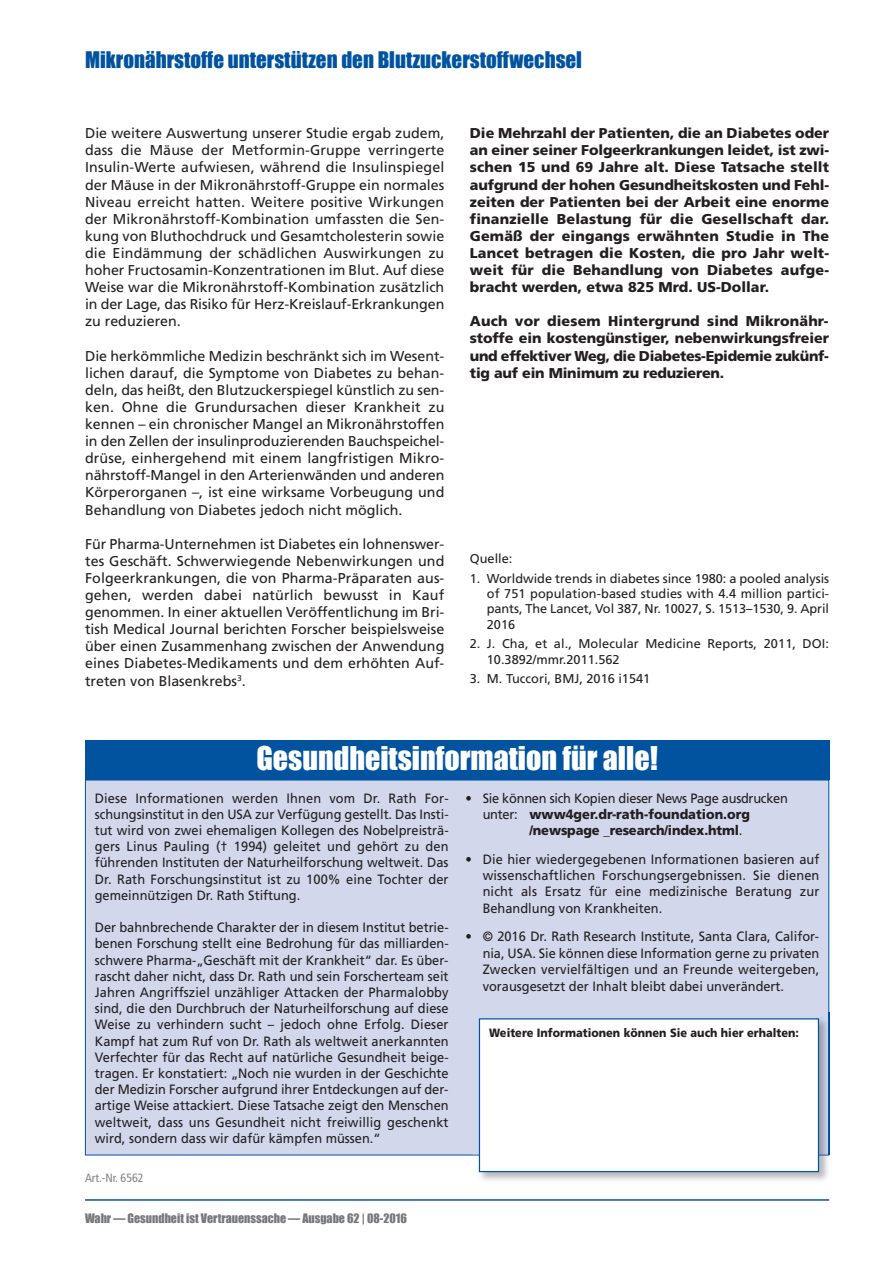
<style>
.page{position:relative;width:893px;height:1263px;background:#fff}
.page>*{position:absolute;margin:0;border:0;box-sizing:border-box;transform-origin:0 0}
.t1{font:30px "Impact";color:#fff}
.t2{font:21px "Impact";color:#0153a0}
.t3{font:14.25px/17.1px "Frutiger LT";color:#231f20;text-align:justify}
.t4{font:900 14.25px/17.1px "Frutiger LT";letter-spacing:-.015em;color:#231f20;text-align:justify}
.t5{font:13.5px/16.2px "Frutiger LT";color:#231f20;text-align:justify;scale:.95 1}
.t6{font:900 13.5px "Frutiger LT";letter-spacing:-.005em;color:#231f20;scale:.95 1}
.t7{font:13.5px "Frutiger LT";letter-spacing:-.02em;color:#231f20;scale:.95 1}
.t8{font:12.75px/15.3px "Frutiger LT";color:#231f20;text-align:justify}
.t9{font:12px "Impact";color:#76787b}
.t10{font:900 12px "Frutiger LT";color:#231f20;scale:.92 1}
.t11{font:condensed 12px "Frutiger LT";color:#808285}
.s1{font-weight:400}
</style>
<div class="page">
<hr style="left:85px;top:1199px;width:744px;height:2px;background:#0153a0">
<div style="left:86px;top:780px;width:742px;height:375px;background:#d2d7eb"></div>
<div style="left:85px;top:740px;width:744px;height:40px;background:#0153a0"></div>
<img style="left:473px;top:1012px;width:357px;height:169px">
<img style="left:473px;top:1155px;width:356px;height:1px">
<img style="left:828px;top:1012px;width:1px;height:143px">
<div style="left:480px;top:1019px;width:338px;height:152px;background:#fff"></div>
<div style="left:479px;top:1018px;width:340px;height:154px;border:1px solid #0153a0"></div>
<h2 class="t2" style="left:85px;top:46px;width:498px">Mikronährstoffe unterstützen den Blutzuckerstoffwechsel</h2>
<p class="t3" style="left:85px;top:126px;width:361px">Die weitere Auswertung unserer Studie ergab zudem, dass die Mäuse der Metformin-Gruppe verringerte Insulin-Werte aufwiesen, während die Insulinspiegel der Mäuse in der Mikronährstoff-Gruppe ein normales Niveau erreicht hatten. Weitere positive Wirkungen der Mikronährstoff-Kombination umfassten die Sen&shy;kung von Bluthochdruck und Gesamtcholesterin sowie die Eindämmung der schädlichen Auswirkungen zu hoher Fructosamin-Konzentrationen im Blut. Auf diese Weise war die Mikronährstoff-Kombination zusätzlich in der Lage, das Risiko für Herz-Kreislauf-Erkrankungen zu reduzieren.</p>
<p class="t3" style="left:85px;top:348px;width:361px">Die herkömmliche Medizin beschränkt sich im Wesent&shy;lichen darauf, die Symptome von Diabetes zu behan&shy;deln, das heißt, den Blutzuckerspiegel künstlich zu sen&shy;ken. Ohne die Grundursachen dieser Krankheit zu kennen – ein chronischer Mangel an Mikronährstoffen in den Zellen der insulinproduzierenden Bauchspeichel&shy;drüse, einhergehend mit einem langfristigen Mikro&shy;nährstoff-Mangel in den Arterienwänden und anderen Körperorganen –, ist eine wirksame Vorbeugung und Behandlung von Diabetes jedoch nicht möglich.</p>
<p class="t3" style="left:85px;top:536px;width:361px">Für Pharma-Unternehmen ist Diabetes ein lohnenswer&shy;tes Geschäft. Schwerwiegende Nebenwirkungen und Folgeerkrankungen, die von Pharma-Präparaten aus&shy;gehen, werden dabei natürlich bewusst in Kauf genommen. In einer aktuellen Veröffentlichung im Bri&shy;tish Medical Journal berichten Forscher beispielsweise über einen Zusammenhang zwischen der Anwendung eines Diabetes-Medikaments und dem erhöhten Auf&shy;treten von Blasenkrebs<sup>3</sup>.</p>
<p class="t4" style="left:470px;top:126px;width:361px">Die Mehrzahl der Patienten, die an Diabetes oder an einer seiner Folgeerkrankungen leidet, ist zwi&shy;schen 15 und 69 Jahre alt. Diese Tatsache stellt aufgrund der hohen Gesundheitskosten und Fehl&shy;zeiten der Patienten bei der Arbeit eine enorme finanzielle Belastung für die Gesellschaft dar.<br>Gemäß der eingangs erwähnten Studie in The Lancet betragen die Kosten, die pro Jahr welt&shy;weit für die Behandlung von Diabetes aufge&shy;bracht werden, etwa 825 Mrd. US-Dollar.</p>
<p class="t4" style="left:470px;top:314px;width:361px">Auch vor diesem Hintergrund sind Mikronähr&shy;stoffe ein kostengünstiger, nebenwirkungsfreier und effektiver Weg, die Diabetes-Epidemie zukünf&shy;tig auf ein Minimum zu reduzieren.</p>
<p class="t8" style="left:470px;top:552px;width:44px">Quelle:</p>
<p class="t8" style="left:487px;top:572px;width:344px;text-indent:-17px">1. Worldwide trends in diabetes since 1980: a pooled analysis of 751 population-based studies with 4.4 million partici&shy;pants, The Lancet, Vol 387, Nr. 10027, S. 1513–1530, 9. April 2016</p>
<p class="t8" style="left:487px;top:637px;width:344px;text-indent:-17px">2. J. Cha, et al., Molecular Medicine Reports, 2011, DOI:<br>10.3892/mmr.2011.562</p>
<p class="t8" style="left:470px;top:672px;width:182px">3. M. Tuccori, BMJ, 2016 i1541</p>
<h1 class="t1" style="left:256px;top:740px;width:403px">Gesundheitsinformation für alle!</h1>
<p class="t5" style="left:95px;top:791px;width:374px">Diese Informationen werden Ihnen vom Dr. Rath For&shy;schungsinstitut in den USA zur Verfügung gestellt. Das Insti&shy;tut wird von zwei ehemaligen Kollegen des Nobelpreisträ&shy;gers Linus Pauling († 1994) geleitet und gehört zu den führenden Instituten der Naturheilforschung weltweit. Das Dr. Rath Forschungsinstitut ist zu 100% eine Tochter der gemeinnützigen Dr. Rath Stiftung.</p>
<p class="t5" style="left:95px;top:920px;width:374px">Der bahnbrechende Charakter der in diesem Institut betrie&shy;benen Forschung stellt eine Bedrohung für das milliarden&shy;schwere Pharma-„Geschäft mit der Krankheit“ dar. Es über&shy;rascht daher nicht, dass Dr. Rath und sein Forscherteam seit Jahren Angriffsziel unzähliger Attacken der Pharmalobby sind, die den Durchbruch der Naturheilforschung auf diese Weise zu verhindern sucht – jedoch ohne Erfolg. Dieser Kampf hat zum Ruf von Dr. Rath als weltweit anerkannten Verfechter für das Recht auf natürliche Gesundheit beige&shy;tragen. Er konstatiert: „Noch nie wurden in der Geschichte der Medizin Forscher aufgrund ihrer Entdeckungen auf der&shy;artige Weise attackiert. Diese Tatsache zeigt den Menschen weltweit, dass uns Gesundheit nicht freiwillig geschenkt wird, sondern dass wir dafür kämpfen müssen.“</p>
<p class="t11" style="left:85px;top:1173px;width:60px">Art.-Nr. 6562</p>
<p class="t9" style="left:85px;top:1211px;width:323px">Wahr — Gesundheit ist Vertrauenssache — Ausgabe 62 | 08-2016</p>
<p class="t7" style="left:466px;top:792px;width:341px">• Sie können sich Kopien dieser News Page ausdrucken</p>
<p class="t6" style="left:483px;top:809px;width:283px"><span class="s1">unter:</span> www4ger.dr-rath-foundation.org</p>
<p class="t6" style="left:529px;top:825px;width:226px">/newspage _research/index.html<span class="s1">.</span></p>
<p class="t5" style="left:483px;top:852px;width:356px;text-indent:-17px">• Die hier wiedergegebenen Informationen basieren auf wissenschaftlichen Forschungsergebnissen. Sie dienen nicht als Ersatz für eine medizinische Beratung zur Behandlung von Krankheiten.</p>
<p class="t5" style="left:483px;top:930px;width:356px;text-indent:-17px">• © 2016 Dr. Rath Research Institute, Santa Clara, Califor&shy;nia, USA. Sie können diese Information gerne zu privaten Zwecken vervielfältigen und an Freunde weitergeben, vorausgesetzt der Inhalt bleibt dabei unverändert.</p>
<p class="t10" style="left:489px;top:1028px;width:338px">Weitere Informationen können Sie auch hier erhalten:</p>
</div>
